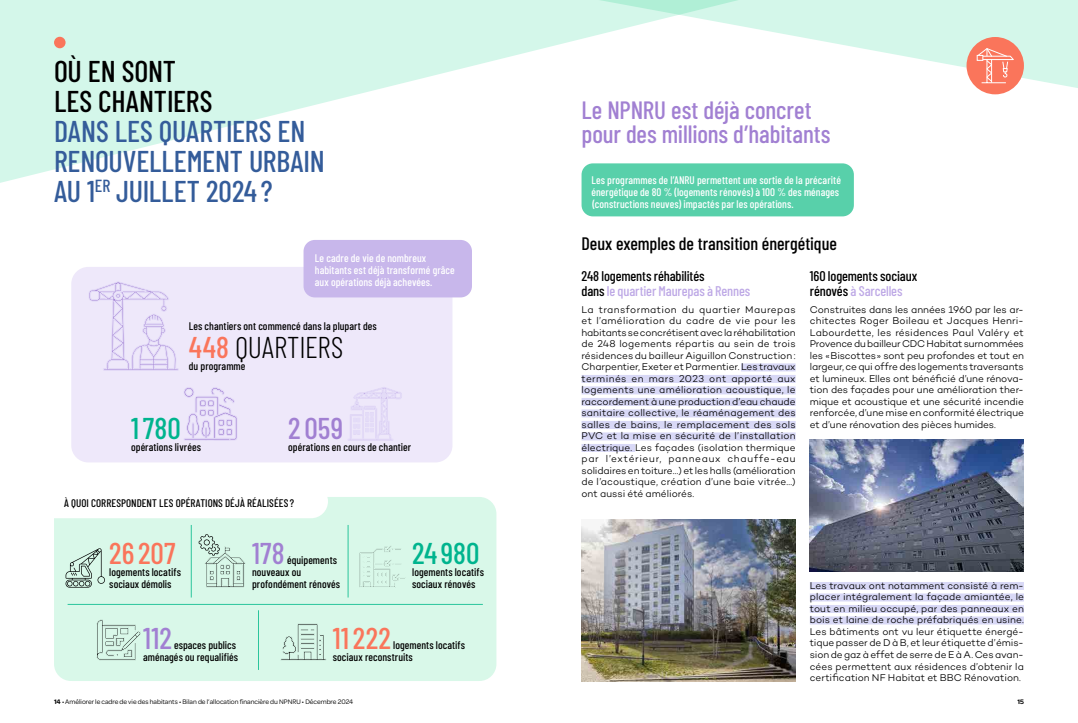
<style>
.page{position:relative;width:1078px;height:723px;background:#fff}
.page>*{position:absolute;margin:0;border:0;box-sizing:border-box;transform-origin:0 0}
.t1{font:500 30px/30px "Barlow Condensed";letter-spacing:-.005em;color:#345c9a}
.t2{font:500 30px/30px "Barlow Condensed";letter-spacing:-.005em;color:#000}
.t3{font:300 30px "Barlow Condensed";color:#000}
.t4{font:500 30px "Barlow Condensed";letter-spacing:.005em;color:#a180d2}
.t5{font:500 30px "Barlow Condensed";letter-spacing:.01em;color:#fa755b}
.t6{font:500 30px "Barlow Condensed";letter-spacing:-.005em;color:#00b48e}
.t7{font:500 25px/24px "Barlow Condensed";letter-spacing:-.005em;color:#a180d2}
.t8{font:500 18px "Barlow Condensed";color:#000}
.t9{font:500 14px/15px "Barlow Condensed";letter-spacing:-.01em;color:#000}
.t10{font:500 11px/12px "Barlow Condensed";letter-spacing:.005em;color:#000}
.t11{font:500 11px/12px "Barlow Condensed";letter-spacing:.005em;color:#fff}
.t12{font:300 10px/11.5px "Campton";color:#000;text-align:justify}
.t13{font:7px "Omnes";color:#000}
.t14{font:600 7px "Omnes";color:#000}
.s1{font-weight:500;color:#fa755b}
.s2{color:#bea9e6}
.s3{font-weight:600}
</style>
<div class="page">
<div style="left:54px;top:497px;width:442px;height:184px;background:#d9f8e9;border-radius:17px"></div>
<svg style="left:0;top:0;width:521px;height:183px;fill:#d4f7ea"></svg>
<div style="left:71px;top:267px;width:381px;height:195px;background:#eee8fa;border-radius:17px"></div>
<svg style="left:521px;top:0;width:556px;height:91px"></svg>
<div style="left:54px;top:37px;width:12px;height:11px;background:#fa755b;border-radius:50%"></div>
<svg style="left:184px;top:387px;width:53px;height:53px"></svg>
<div style="left:966px;top:37px;width:57px;height:57px;background:#fa755b;border-radius:50%"></div>
<div style="left:740px;top:363px;width:55px;height:8px;background:#d8d8f6"></div>
<div style="left:581px;top:375px;width:214px;height:8px;background:#d8d8f6"></div>
<div style="left:581px;top:386px;width:214px;height:8px;background:#d8d8f6"></div>
<div style="left:581px;top:398px;width:214px;height:8px;background:#d8d8f6"></div>
<div style="left:581px;top:409px;width:214px;height:8px;background:#d8d8f6"></div>
<div style="left:581px;top:421px;width:214px;height:8px;background:#d8d8f6"></div>
<div style="left:581px;top:432px;width:214px;height:8px;background:#d8d8f6"></div>
<div style="left:581px;top:444px;width:54px;height:8px;background:#d8d8f6"></div>
<div style="left:809px;top:582px;width:214px;height:8px;background:#d8d8f6"></div>
<div style="left:809px;top:593px;width:214px;height:8px;background:#d8d8f6"></div>
<div style="left:809px;top:605px;width:214px;height:8px;background:#d8d8f6"></div>
<div style="left:809px;top:616px;width:214px;height:8px;background:#d8d8f6"></div>
<svg style="left:976px;top:48px;width:38px;height:36px"></svg>
<img style="left:581px;top:520px;width:214px;height:161px">
<img style="left:809px;top:439px;width:214px;height:133px">
<div style="left:581px;top:163px;width:272px;height:53px;background:#58d0aa;border-radius:11px"></div>
<div style="left:303px;top:240px;width:169px;height:57px;background:#c8b7eb;border-radius:11px"></div>
<svg style="left:348px;top:387px;width:53px;height:53px"></svg>
<svg style="left:89px;top:281px;width:90px;height:90px"></svg>
<div style="left:31px;top:484px;width:297px;height:34px;background:#fff;border-radius:17px"></div>
<svg style="left:66px;top:548px;width:39px;height:39px"></svg>
<svg style="left:359px;top:546px;width:46px;height:41px"></svg>
<svg style="left:281px;top:623px;width:45px;height:38px"></svg>
<svg style="left:96px;top:619px;width:45px;height:42px"></svg>
<svg style="left:199px;top:534px;width:47px;height:54px"></svg>
<hr style="left:191px;top:525px;width:1px;height:72px;background:#2bc59c">
<hr style="left:348px;top:525px;width:1px;height:72px;background:#2bc59c">
<hr style="left:258px;top:610px;width:1px;height:60px;background:#2bc59c">
<hr style="left:68px;top:604px;width:415px;height:1px;background:#2bc59c">
<h1 class="t2" style="left:54px;top:54px;width:160px">OÙ EN SONT<br>LES CHANTIERS</h1>
<h1 class="t1" style="left:54px;top:114px;width:272px">DANS LES QUARTIERS EN<br>RENOUVELLEMENT URBAIN<br>AU 1<sup>ER</sup> JUILLET 2024 ?</h1>
<p class="t11" style="left:315px;top:251px;width:141px">Le cadre de vie de nombreux habitants est déjà transformé grâce aux opérations déjà achevées.</p>
<p class="t10" style="left:189px;top:319px;width:189px">Les chantiers ont commencé dans la plupart des</p>
<h1 class="t3" style="left:189px;top:326px;width:156px"><span class="s1">448</span> QUARTIERS</h1>
<p class="t10" style="left:189px;top:359px;width:58px">du programme</p>
<h1 class="t6" style="left:131px;top:406px;width:51px">1780</h1>
<p class="t10" style="left:131px;top:440px;width:71px">opérations livrées</p>
<h1 class="t4" style="left:288px;top:406px;width:56px">2 059</h1>
<p class="t10" style="left:288px;top:440px;width:124px">opérations en cours de chantier</p>
<p class="t10" style="left:64px;top:496px;width:231px">À QUOI CORRESPONDENT LES OPÉRATIONS DÉJÀ RÉALISÉES ?</p>
<h1 class="t5" style="left:109px;top:531px;width:68px">26 207</h1>
<p class="t10" style="left:109px;top:565px;width:73px">logements locatifs sociaux démolis</p>
<h1 class="t4" style="left:252px;top:531px;width:34px">178</h1>
<p class="t10" style="left:252px;top:553px;width:89px;text-indent:35px">équipements nouveaux ou profondément rénovés</p>
<h1 class="t6" style="left:412px;top:531px;width:69px">24 980</h1>
<p class="t10" style="left:412px;top:565px;width:73px">logements locatifs sociaux rénovés</p>
<h1 class="t4" style="left:143px;top:616px;width:30px">112</h1>
<p class="t10" style="left:143px;top:638px;width:97px;text-align:right">espaces publics aménagés ou requalifiés</p>
<h1 class="t5" style="left:333px;top:616px;width:60px">11 222</h1>
<p class="t10" style="left:333px;top:638px;width:134px;text-indent:60px">logements locatifs sociaux reconstruits</p>
<h2 class="t7" style="left:581px;top:97px;width:250px">Le NPNRU est déjà concret pour des millions d’habitants</h2>
<p class="t11" style="left:591px;top:173px;width:251px">Les programmes de l’ANRU permettent une sortie de la précarité énergétique de 80 % (logements rénovés) à 100 % des ménages (constructions neuves) impactés par les opérations.</p>
<h3 class="t8" style="left:581px;top:231px;width:257px">Deux exemples de transition énergétique</h3>
<h3 class="t9" style="left:581px;top:267px;width:170px">248 logements réhabilités<br>dans <span class="s2">le quartier Maurepas à Rennes</span></h3>
<p class="t12" style="left:581px;top:304px;width:215px">La transformation du quartier Maurepas et l’amélioration du cadre de vie pour les habitants se concrétisent avec la réhabilitation de 248 logements répartis au sein de trois résidences du bailleur Aiguillon Construction :<br>Charpentier, Exeter et Parmentier. Les travaux terminés en mars 2023 ont apporté aux logements une amélioration acoustique, le raccordement à une production d’eau chaude sanitaire collective, le réaménagement des salles de bains, le remplacement des sols PVC et la mise en sécurité de l’installation électrique. Les façades (isolation thermique par l’extérieur, panneaux chauffe-eau solidaires en toiture…) et les halls (amélioration de l’acoustique, création d’une baie vitrée…) ont aussi été améliorés.</p>
<h3 class="t9" style="left:809px;top:267px;width:109px">160 logements sociaux rénovés <span class="s2">à Sarcelles</span></h3>
<p class="t12" style="left:809px;top:304px;width:215px">Construites dans les années 1960 par les ar&shy;chitectes Roger Boileau et Jacques Henri-Labourdette, les résidences Paul Valéry et Provence du bailleur CDC Habitat surnommées les «Biscottes» sont peu profondes et tout en largeur, ce qui offre des logements traversants et lumineux. Elles ont bénéficié d’une rénova&shy;tion des façades pour une amélioration ther&shy;mique et acoustique et une sécurité incendie renforcée, d’une mise en conformité électrique et d’une rénovation des pièces humides.</p>
<p class="t12" style="left:809px;top:580px;width:215px">Les travaux ont notamment consisté à rem&shy;placer intégralement la façade amiantée, le tout en milieu occupé, par des panneaux en bois et laine de roche préfabriqués en usine.<br>Les bâtiments ont vu leur étiquette énergé&shy;tique passer de D à B, et leur étiquette d’émis&shy;sion de gaz à effet de serre de E à A. Ces avan&shy;cées permettent aux résidences d’obtenir la certification NF Habitat et BBC Rénovation.</p>
<p class="t13" style="left:54px;top:697px;width:300px"><span class="s3">14</span> • Améliorer le cadre de vie des habitants • Bilan de l’allocation financière du NPNRU • Décembre 2024</p>
<p class="t14" style="left:1017px;top:697px;width:8px">15</p>
</div>
